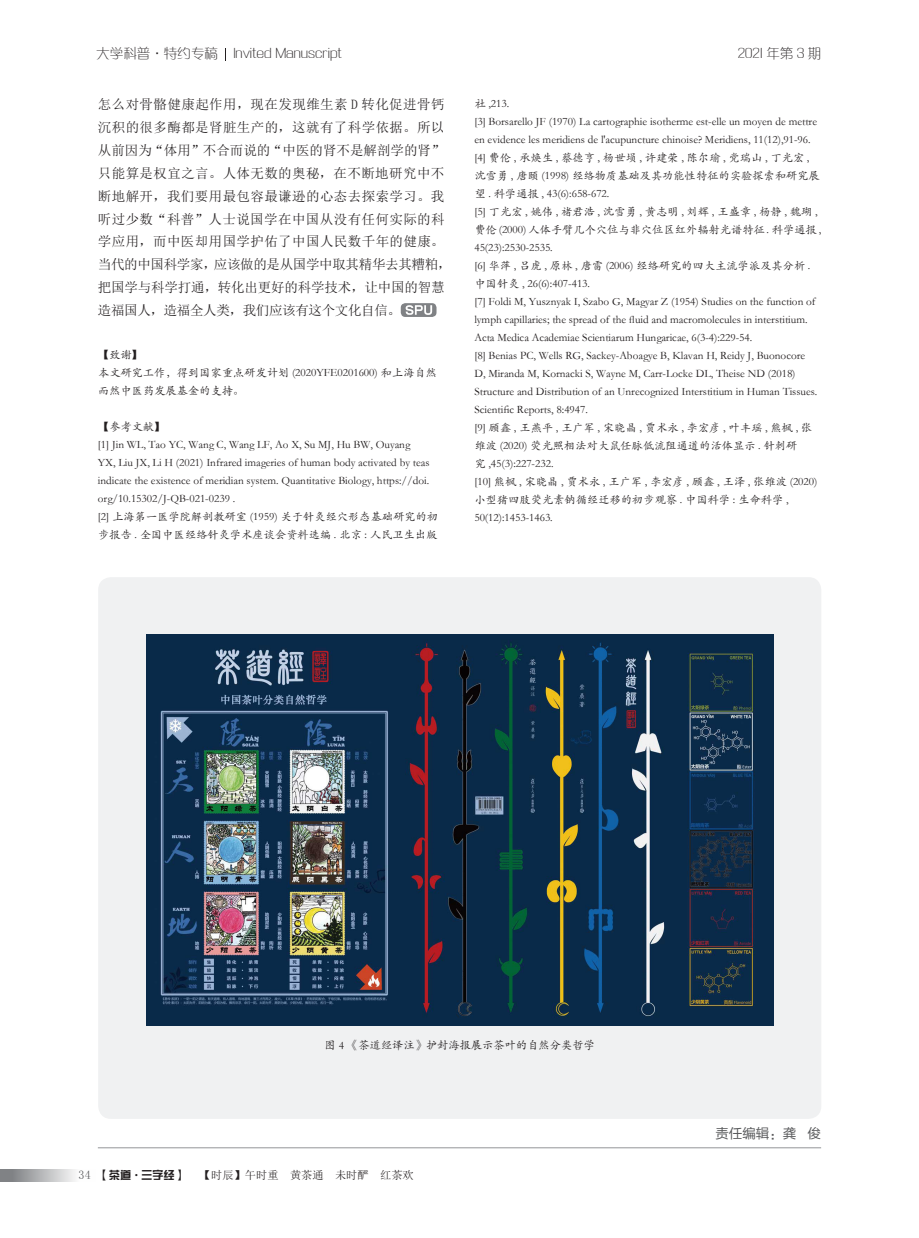
<style>
.page{position:relative;width:919px;height:1238px;background:#fff}
.page>*{position:absolute;margin:0;border:0;box-sizing:border-box;transform-origin:0 0}
.正文{font:13.5px/22.8px "Sim Sun";letter-spacing:.03em;color:#231f20}
.t1{font:13.5px "FZXQJW GB1 0";color:#231f20}
.正文-2{font:13.5px "FZLTHK GBK1 0";color:#57585a}
.t2{font:12px "Sim Sun";color:#57585a}
.参考文献用{font:11.25px/18px "ST Kaiti";color:#231f20}
.图说{font:11.25px "FZKTK GBK1 0";color:#231f20}
.t3{font:11.25px "Sim Sun";color:#231f20}
.t4{font:11.25px "FZZYJW GB1 0";color:#231f20}
</style>
<div class="page">
<svg style="left:225px;top:48px;width:1px;height:13px"></svg>
<svg style="left:0;top:1169px;width:75px;height:12px"></svg>
<hr style="left:98px;top:1147px;width:723px;height:1px;background:#939598">
<div style="left:98px;top:577px;width:723px;height:541px;background:#f0f1f2;border-radius:13px"></div>
<div style="left:401px;top:303px;width:35px;height:14px;background:#808285;border-radius:5px"></div>
<svg style="left:405px;top:305px;width:27px;height:10px"></svg>
<img style="left:146px;top:634px;width:627px;height:391px">
<p class="t1" style="left:96px;top:46px;width:247px">大学科普·特约专稿 Invited Manuscript</p>
<p class="正文" style="left:98px;top:93px;width:355px">怎么对骨骼健康起作用，现在发现维生素 D 转化促进骨钙沉积的很多酶都是肾脏生产的，这就有了科学依据。所以从前因为“体用”不合而说的“中医的肾不是解剖学的肾”只能算是权宜之言。人体无数的奥秘，在不断地研究中不断地解开，我们要用最包容最谦逊的心态去探索学习。我听过少数“科普”人士说国学在中国从没有任何实际的科学应用，而中医却用国学护佑了中国人民数千年的健康。当代的中国科学家，应该做的是从国学中取其精华去其糟粕，把国学与科学打通，转化出更好的科学技术，让中国的智慧造福国人，造福全人类，我们应该有这个文化自信。</p>
<p class="参考文献用" style="left:98px;top:345px;width:46px">【致谢】</p>
<p class="参考文献用" style="left:98px;top:363px;width:340px">本文研究工作，得到国家重点研发计划 (2020YFE0201600) 和上海自然而然中医药发展基金的支持。</p>
<p class="参考文献用" style="left:98px;top:417px;width:69px">【参考文献】</p>
<p class="参考文献用" style="left:98px;top:435px;width:333px">[1] Jin WL, Tao YC, Wang C, Wang LF, Ao X, Su MJ, Hu BW, Ouyang YX, Liu JX, Li H (2021) Infrared imageries of human body activated by teas indicate the existence of meridian system. Quantitative Biology, https://doi. org/10.15302/J-QB-021-0239 .</p>
<p class="参考文献用" style="left:98px;top:507px;width:341px">[2] 上海第一医学院解剖教研室 (1959) 关于针灸经穴形态基础研究的初步报告 . 全国中医经络针灸学术座谈会资料选编 . 北京 : 人民卫生出版</p>
<p class="t1" style="left:737px;top:46px;width:85px">2021 年第 3 期</p>
<p class="参考文献用" style="left:474px;top:94px;width:36px">社 ,213.</p>
<p class="参考文献用" style="left:474px;top:112px;width:344px">[3] Borsarello JF (1970) La cartographie isotherme est-elle un moyen de mettre en evidence les meridiens de l'acupuncture chinoise? Meridiens, 11(12),91-96.</p>
<p class="参考文献用" style="left:474px;top:148px;width:347px">[4] 费伦 , 承焕生 , 蔡德亨 , 杨世埙 , 许建荣 , 陈尔瑜 , 党瑞山 , 丁光宏 ,沈雪勇 , 唐颐 (1998) 经络物质基础及其功能性特征的实验探索和研究展望 . 科学通报 , 43(6):658-672.</p>
<p class="参考文献用" style="left:474px;top:202px;width:348px">[5] 丁光宏,姚伟,褚君浩,沈雪勇,黄志明,刘辉,王盛章,杨静,魏瑚,费伦 (2000) 人体手臂几个穴位与非穴位区红外辐射光谱特征 . 科学通报 ,<br>45(23):2530-2535.</p>
<p class="参考文献用" style="left:474px;top:256px;width:337px">[6] 华萍 , 吕虎 , 原林 , 唐雷 (2006) 经络研究的四大主流学派及其分析 .中国针灸 , 26(6):407-413.</p>
<p class="参考文献用" style="left:474px;top:292px;width:343px">[7] Foldi M, Yusznyak I, Szabo G, Magyar Z (1954) Studies on the function of lymph capillaries; the spread of the fluid and macromolecules in interstitium.<br>Acta Medica Academiae Scientiarum Hungaricae, 6(3-4):229-54.</p>
<p class="参考文献用" style="left:474px;top:346px;width:344px">[8] Benias PC, Wells RG, Sackey-Aboagye B, Klavan H, Reidy J, Buonocore D, Miranda M, Kornacki S, Wayne M, Carr-Locke DL, Theise ND (2018)<br>Structure and Distribution of an Unrecognized Interstitium in Human Tissues.<br>Scientific Reports, 8:4947.</p>
<p class="参考文献用" style="left:474px;top:418px;width:339px">[9] 顾鑫 , 王燕平 , 王广军 , 宋晓晶 , 贾术永 , 李宏彦 , 叶丰瑶 , 熊枫 , 张维波 (2020) 荧光照相法对大鼠任脉低流阻通道的活体显示 . 针刺研<br>究 ,45(3):227-232.</p>
<p class="参考文献用" style="left:474px;top:472px;width:344px">[10] 熊枫 , 宋晓晶 , 贾术永 , 王广军 , 李宏彦 , 顾鑫 , 王泽 , 张维波 (2020)小型猪四肢荧光素钠循经迁移的初步观察 . 中国科学 : 生命科学 ,<br>50(12):1453-1463.</p>
<p class="图说" style="left:324px;top:1038px;width:272px">图 4 《茶道经译注》护封海报展示茶叶的自然分类哲学</p>
<p class="t2" style="left:79px;top:1168px;width:13px">34</p>
<p class="t4" style="left:98px;top:1168px;width:90px">【茶道·三字经】</p>
<p class="t3" style="left:200px;top:1168px;width:215px">【时辰】午时重 黄茶通 未时酽 红茶欢</p>
<p class="正文-2" style="left:715px;top:1126px;width:107px">责任编辑：龚 俊</p>
</div>
